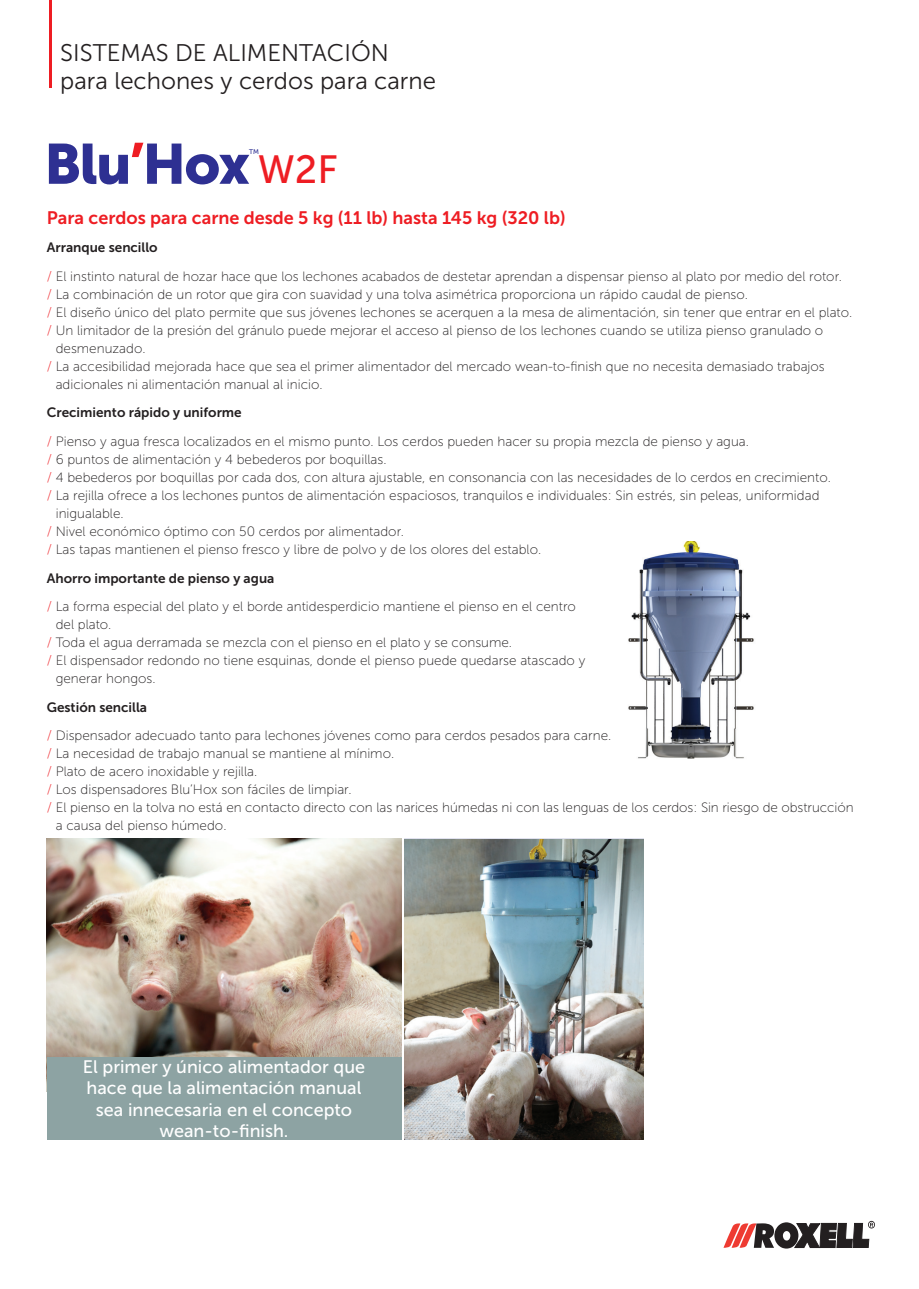
<style>
.page{position:relative;width:919px;height:1289px;background:#fff}
.page>*{position:absolute;margin:0;border:0;box-sizing:border-box;transform-origin:0 0}
.t1{font:56.25px "Museo Sans 900";letter-spacing:-.03em;color:#2e3092}
.t2{font:24px/28.8px "Museo Sans 300";color:#231f20}
.t3{font:18px/21px "Museo Sans 500";color:#fff;text-align:center}
.t4{font:18px "Museo Sans 700";color:#ee1d23}
.t5{font:13.5px "Museo Sans 100";color:#201d1e}
.t6{font:13.5px "Museo Sans 100";color:#231f20}
.t7{font:13.5px "Museo Sans 700";color:#231f20}
.t8{font:6.75px "Museo Sans 500";color:#2e3092}
.s1{color:#ee1d23}
.s2{font-family:"Museo Sans 500";font-size:39.3px;color:#ee1d23}
</style>
<div class="page">
<img style="left:404px;top:839px;width:239px;height:300px">
<img style="left:628px;top:541px;width:126px;height:218px">
<img style="left:47px;top:838px;width:354px;height:219px">
<svg style="left:723px;top:1220px;width:151px;height:28px"></svg>
<div style="left:47px;top:1057px;width:354px;height:83px;background:#8da3a3"></div>
<hr style="left:49px;top:0;width:2px;height:87px;background:#ee1d23">
<h2 class="t2" style="left:60px;top:38px;width:377px">SISTEMAS DE ALIMENTACIÓN para lechones y cerdos para carne</h2>
<h1 class="t1" style="left:44px;top:132px;width:295px">Blu<span class="s1">’</span>Hox <span class="s2">W2F</span></h1>
<p class="t8" style="left:249px;top:148px;width:11px">TM</p>
<h3 class="t4" style="left:47px;top:208px;width:520px">Para cerdos para carne desde 5 kg (11 lb) hasta 145 kg (320 lb)</h3>
<p class="t7" style="left:47px;top:240px;width:112px">Arranque sencillo</p>
<p class="t6" style="left:47px;top:269px;width:796px"><span class="s1">/</span> El instinto natural de hozar hace que los lechones acabados de destetar aprendan a dispensar pienso al plato por medio del rotor.</p>
<p class="t5" style="left:47px;top:287px;width:702px"><span class="s1">/</span> La combinación de un rotor que gira con suavidad y una tolva asimétrica proporciona un rápido caudal de pienso.</p>
<p class="t5" style="left:47px;top:305px;width:807px"><span class="s1">/</span> El diseño único del plato permite que sus jóvenes lechones se acerquen a la mesa de alimentación, sin tener que entrar en el plato.</p>
<p class="t5" style="left:47px;top:323px;width:778px"><span class="s1">/</span> Un limitador de la presión del gránulo puede mejorar el acceso al pienso de los lechones cuando se utiliza pienso granulado o</p>
<p class="t5" style="left:56px;top:341px;width:91px">desmenuzado.</p>
<p class="t5" style="left:47px;top:359px;width:779px"><span class="s1">/</span> La accesibilidad mejorada hace que sea el primer alimentador del mercado wean-to-finish que no necesita demasiado trabajos</p>
<p class="t5" style="left:56px;top:377px;width:268px">adicionales ni alimentación manual al inicio.</p>
<p class="t7" style="left:47px;top:405px;width:196px">Crecimiento rápido y uniforme</p>
<p class="t5" style="left:47px;top:434px;width:703px"><span class="s1">/</span> Pienso y agua fresca localizados en el mismo punto. Los cerdos pueden hacer su propia mezcla de pienso y agua.</p>
<p class="t5" style="left:47px;top:452px;width:341px"><span class="s1">/</span> 6 puntos de alimentación y 4 bebederos por boquillas.</p>
<p class="t5" style="left:47px;top:470px;width:785px"><span class="s1">/</span> 4 bebederos por boquillas por cada dos, con altura ajustable, en consonancia con las necesidades de lo cerdos en crecimiento.</p>
<p class="t5" style="left:47px;top:488px;width:774px"><span class="s1">/</span> La rejilla ofrece a los lechones puntos de alimentación espaciosos, tranquilos e individuales: Sin estrés, sin peleas, uniformidad</p>
<p class="t5" style="left:56px;top:506px;width:69px">inigualable.</p>
<p class="t5" style="left:47px;top:524px;width:358px"><span class="s1">/</span> Nivel económico óptimo con 50 cerdos por alimentador.</p>
<p class="t5" style="left:47px;top:542px;width:496px"><span class="s1">/</span> Las tapas mantienen el pienso fresco y libre de polvo y de los olores del establo.</p>
<p class="t7" style="left:47px;top:570px;width:229px">Ahorro importante de pienso y agua</p>
<p class="t5" style="left:47px;top:599px;width:530px"><span class="s1">/</span> La forma especial del plato y el borde antidesperdicio mantiene el pienso en el centro</p>
<p class="t5" style="left:56px;top:617px;width:57px">del plato.</p>
<p class="t5" style="left:47px;top:635px;width:467px"><span class="s1">/</span> Toda el agua derramada se mezcla con el pienso en el plato y se consume.</p>
<p class="t5" style="left:47px;top:653px;width:540px"><span class="s1">/</span> El dispensador redondo no tiene esquinas, donde el pienso puede quedarse atascado y</p>
<p class="t5" style="left:56px;top:671px;width:101px">generar hongos.</p>
<p class="t7" style="left:47px;top:699px;width:102px">Gestión sencilla</p>
<p class="t5" style="left:47px;top:728px;width:566px"><span class="s1">/</span> Dispensador adecuado tanto para lechones jóvenes como para cerdos pesados para carne.</p>
<p class="t5" style="left:47px;top:746px;width:349px"><span class="s1">/</span> La necesidad de trabajo manual se mantiene al mínimo.</p>
<p class="t5" style="left:47px;top:764px;width:212px"><span class="s1">/</span> Plato de acero inoxidable y rejilla.</p>
<p class="t5" style="left:47px;top:782px;width:306px"><span class="s1">/</span> Los dispensadores Blu’Hox son fáciles de limpiar.</p>
<p class="t5" style="left:47px;top:800px;width:808px"><span class="s1">/</span> El pienso en la tolva no está en contacto directo con las narices húmedas ni con las lenguas de los cerdos: Sin riesgo de obstrucción</p>
<p class="t5" style="left:56px;top:818px;width:172px">a causa del pienso húmedo.</p>
<h3 class="t3" style="left:83px;top:1056px;width:284px">El primer y único alimentador que hace que la alimentación manual sea innecesaria en el concepto wean-to-finish.</h3>
</div>
